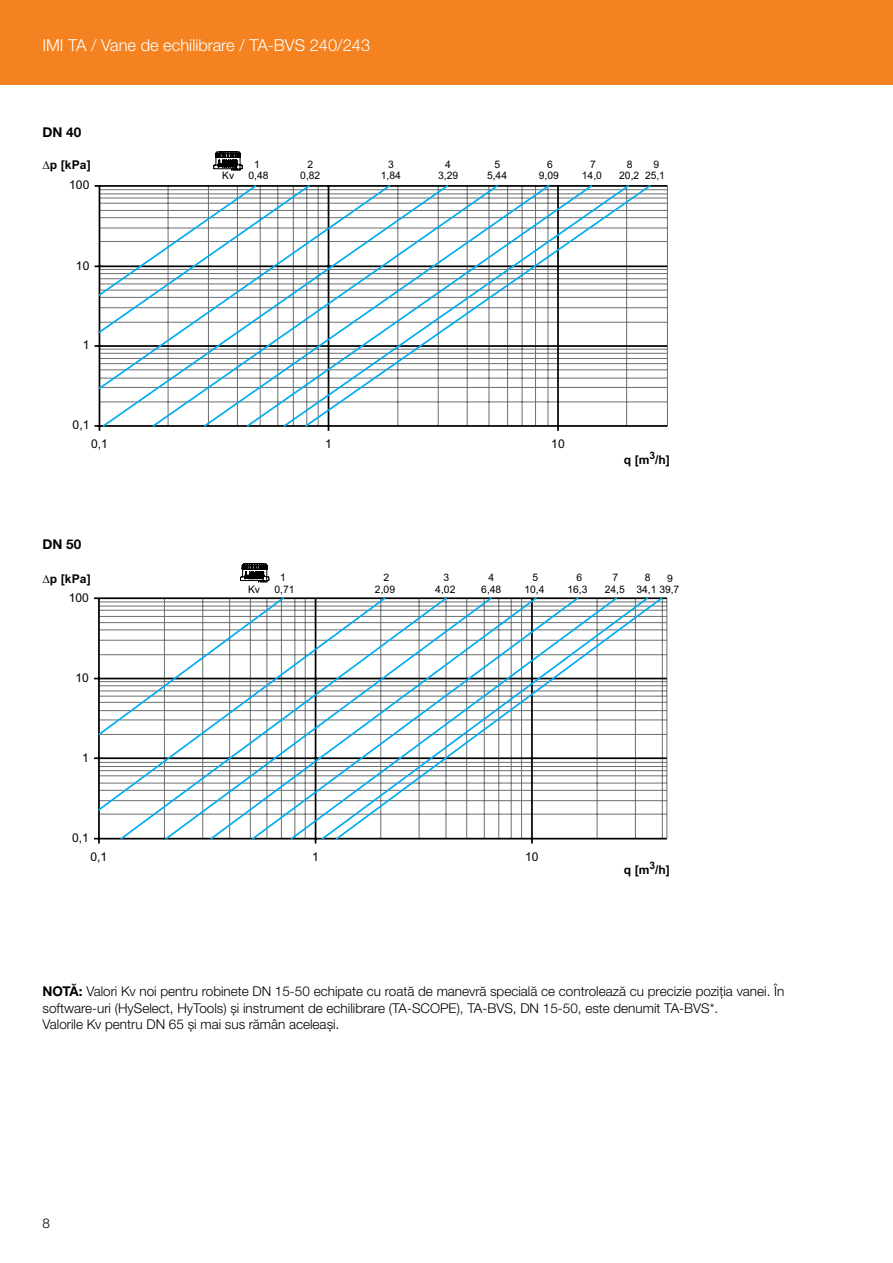
<style>
.page{position:relative;width:893px;height:1263px;background:#fff}
.page>*{position:absolute;margin:0;border:0;box-sizing:border-box;transform-origin:0 0}
.t1{font:300 16.5px "Helvetica Neue LTW1 G";color:#fff}
.t2{font:300 13.5px/16.5px "Helvetica Neue LTW1 G";color:#000}
.t3{font:700 13.5px "Helvetica Neue LTW1 G";color:#000}
.t4{font:12.15px "Arial";color:#000}
.t5{font:700 12.15px "Arial";letter-spacing:.02em;color:#010101}
.t6{font:10.35px "Arial";color:#010101}
.s1{font-weight:700}
</style>
<div class="page">
<div style="left:0;top:0;width:893px;height:85px;background:#f58220"></div>
<hr style="left:99px;top:189px;width:568px;height:1px;background:#6d6e71">
<hr style="left:99px;top:194px;width:568px;height:1px;background:#6d6e71">
<hr style="left:99px;top:198px;width:568px;height:1px;background:#6d6e71">
<hr style="left:99px;top:203px;width:568px;height:1px;background:#6d6e71">
<hr style="left:99px;top:210px;width:568px;height:1px;background:#6d6e71">
<hr style="left:99px;top:217px;width:568px;height:1px;background:#6d6e71">
<hr style="left:99px;top:228px;width:568px;height:1px;background:#6d6e71">
<hr style="left:99px;top:241px;width:568px;height:1px;background:#6d6e71">
<hr style="left:99px;top:269px;width:568px;height:1px;background:#6d6e71">
<hr style="left:99px;top:273px;width:568px;height:1px;background:#6d6e71">
<hr style="left:99px;top:278px;width:568px;height:1px;background:#6d6e71">
<hr style="left:99px;top:284px;width:568px;height:1px;background:#6d6e71">
<hr style="left:99px;top:290px;width:568px;height:1px;background:#6d6e71">
<hr style="left:99px;top:297px;width:568px;height:1px;background:#6d6e71">
<hr style="left:99px;top:307px;width:568px;height:1px;background:#6d6e71">
<hr style="left:99px;top:322px;width:568px;height:1px;background:#6d6e71">
<hr style="left:99px;top:349px;width:568px;height:1px;background:#6d6e71">
<hr style="left:99px;top:353px;width:568px;height:1px;background:#6d6e71">
<hr style="left:99px;top:358px;width:568px;height:1px;background:#6d6e71">
<hr style="left:99px;top:363px;width:568px;height:1px;background:#6d6e71">
<hr style="left:99px;top:370px;width:568px;height:1px;background:#6d6e71">
<hr style="left:99px;top:378px;width:568px;height:1px;background:#6d6e71">
<hr style="left:99px;top:387px;width:568px;height:1px;background:#6d6e71">
<hr style="left:99px;top:402px;width:568px;height:1px;background:#6d6e71">
<hr style="left:667px;top:186px;width:1px;height:240px;background:#6d6e71">
<hr style="left:99px;top:186px;width:1px;height:245px;background:#000">
<hr style="left:95px;top:425px;width:572px;height:2px;background:#000">
<hr style="left:95px;top:185px;width:572px;height:2px;background:#000">
<hr style="left:95px;top:265px;width:572px;height:2px;background:#000">
<hr style="left:95px;top:345px;width:572px;height:2px;background:#000">
<hr style="left:557px;top:186px;width:2px;height:245px;background:#000">
<hr style="left:328px;top:186px;width:1px;height:245px;background:#000">
<svg style="left:97px;top:185px;width:555px;height:243px"></svg>
<svg style="left:213px;top:151px;width:30px;height:20px"></svg>
<hr style="left:99px;top:602px;width:568px;height:1px;background:#6d6e71">
<hr style="left:99px;top:606px;width:568px;height:1px;background:#6d6e71">
<hr style="left:99px;top:610px;width:568px;height:1px;background:#6d6e71">
<hr style="left:99px;top:616px;width:568px;height:1px;background:#6d6e71">
<hr style="left:99px;top:622px;width:568px;height:1px;background:#6d6e71">
<hr style="left:99px;top:630px;width:568px;height:1px;background:#6d6e71">
<hr style="left:99px;top:640px;width:568px;height:1px;background:#6d6e71">
<hr style="left:99px;top:654px;width:568px;height:1px;background:#6d6e71">
<hr style="left:99px;top:681px;width:568px;height:1px;background:#6d6e71">
<hr style="left:99px;top:685px;width:568px;height:1px;background:#6d6e71">
<hr style="left:99px;top:691px;width:568px;height:1px;background:#6d6e71">
<hr style="left:99px;top:696px;width:568px;height:1px;background:#6d6e71">
<hr style="left:99px;top:702px;width:568px;height:1px;background:#6d6e71">
<hr style="left:99px;top:710px;width:568px;height:1px;background:#6d6e71">
<hr style="left:99px;top:720px;width:568px;height:1px;background:#6d6e71">
<hr style="left:99px;top:734px;width:568px;height:1px;background:#6d6e71">
<hr style="left:99px;top:762px;width:568px;height:1px;background:#6d6e71">
<hr style="left:99px;top:766px;width:568px;height:1px;background:#6d6e71">
<hr style="left:99px;top:770px;width:568px;height:1px;background:#6d6e71">
<hr style="left:99px;top:775px;width:568px;height:1px;background:#6d6e71">
<hr style="left:99px;top:783px;width:568px;height:1px;background:#6d6e71">
<hr style="left:99px;top:790px;width:568px;height:1px;background:#6d6e71">
<hr style="left:99px;top:800px;width:568px;height:1px;background:#6d6e71">
<hr style="left:99px;top:814px;width:568px;height:1px;background:#6d6e71">
<hr style="left:667px;top:598px;width:1px;height:241px;background:#6d6e71">
<hr style="left:98px;top:598px;width:2px;height:245px;background:#000">
<hr style="left:94px;top:838px;width:573px;height:1px;background:#000">
<hr style="left:94px;top:597px;width:573px;height:2px;background:#000">
<hr style="left:94px;top:678px;width:573px;height:1px;background:#000">
<hr style="left:94px;top:757px;width:573px;height:2px;background:#000">
<hr style="left:531px;top:598px;width:2px;height:245px;background:#000">
<hr style="left:315px;top:598px;width:1px;height:245px;background:#000">
<svg style="left:97px;top:597px;width:567px;height:244px"></svg>
<svg style="left:240px;top:563px;width:29px;height:19px"></svg>
<p class="t1" style="left:43px;top:35px;width:329px">IMI TA / Vane de echilibrare / TA-BVS 240/243</p>
<p class="t3" style="left:43px;top:124px;width:40px">DN 40</p>
<p class="t5" style="left:50px;top:156px;width:43px">p [kPa]</p>
<p class="t4" style="left:69px;top:177px;width:22px">100</p>
<p class="t4" style="left:76px;top:257px;width:15px">10</p>
<p class="t4" style="left:83px;top:337px;width:8px">1</p>
<p class="t4" style="left:73px;top:417px;width:18px">0,1</p>
<p class="t6" style="left:254px;top:157px;width:7px">1</p>
<p class="t6" style="left:307px;top:157px;width:7px">2</p>
<p class="t6" style="left:388px;top:157px;width:7px">3</p>
<p class="t6" style="left:445px;top:157px;width:7px">4</p>
<p class="t6" style="left:495px;top:157px;width:7px">5</p>
<p class="t6" style="left:547px;top:157px;width:7px">6</p>
<p class="t6" style="left:590px;top:157px;width:7px">7</p>
<p class="t6" style="left:627px;top:157px;width:7px">8</p>
<p class="t6" style="left:653px;top:158px;width:7px">9</p>
<p class="t6" style="left:222px;top:169px;width:14px">Kv</p>
<p class="t6" style="left:249px;top:169px;width:22px">0,48</p>
<p class="t6" style="left:300px;top:169px;width:22px">0,82</p>
<p class="t6" style="left:381px;top:169px;width:22px">1,84</p>
<p class="t6" style="left:438px;top:169px;width:22px">3,29</p>
<p class="t6" style="left:487px;top:169px;width:22px">5,44</p>
<p class="t6" style="left:539px;top:169px;width:22px">9,09</p>
<p class="t6" style="left:582px;top:169px;width:22px">14,0</p>
<p class="t6" style="left:619px;top:169px;width:47px">20,2 25,1</p>
<p class="t4" style="left:91px;top:435px;width:18px">0,1</p>
<p class="t4" style="left:325px;top:435px;width:8px">1</p>
<p class="t4" style="left:551px;top:435px;width:15px">10</p>
<p class="t3" style="left:43px;top:536px;width:40px">DN 50</p>
<p class="t5" style="left:624px;top:451px;width:47px">q [m<sup>3</sup>/h]</p>
<p class="t5" style="left:50px;top:570px;width:43px">p [kPa]</p>
<p class="t4" style="left:69px;top:589px;width:22px">100</p>
<p class="t4" style="left:75px;top:669px;width:15px">10</p>
<p class="t4" style="left:82px;top:749px;width:8px">1</p>
<p class="t4" style="left:72px;top:829px;width:18px">0,1</p>
<p class="t6" style="left:280px;top:570px;width:7px">1</p>
<p class="t6" style="left:383px;top:570px;width:7px">2</p>
<p class="t6" style="left:443px;top:570px;width:7px">3</p>
<p class="t6" style="left:488px;top:570px;width:7px">4</p>
<p class="t6" style="left:533px;top:570px;width:7px">5</p>
<p class="t6" style="left:576px;top:570px;width:7px">6</p>
<p class="t6" style="left:612px;top:570px;width:7px">7</p>
<p class="t6" style="left:645px;top:570px;width:7px">8</p>
<p class="t6" style="left:667px;top:571px;width:7px">9</p>
<p class="t6" style="left:248px;top:582px;width:14px">Kv</p>
<p class="t6" style="left:274px;top:582px;width:22px">0,71</p>
<p class="t6" style="left:375px;top:582px;width:22px">2,09</p>
<p class="t6" style="left:435px;top:582px;width:22px">4,02</p>
<p class="t6" style="left:481px;top:582px;width:22px">6,48</p>
<p class="t6" style="left:524px;top:582px;width:22px">10,4</p>
<p class="t6" style="left:567px;top:582px;width:22px">16,3</p>
<p class="t6" style="left:605px;top:582px;width:76px">24,5 34,1 39,7</p>
<p class="t4" style="left:91px;top:848px;width:18px">0,1</p>
<p class="t4" style="left:312px;top:848px;width:8px">1</p>
<p class="t4" style="left:525px;top:848px;width:15px">10</p>
<p class="t5" style="left:624px;top:861px;width:47px">q [m<sup>3</sup>/h]</p>
<p class="t2" style="left:43px;top:983px;width:743px"><span class="s1">NOTĂ:</span> Valori Kv noi pentru robinete DN 15-50 echipate cu roată de manevră specială ce controlează cu precizie poziția vanei. În software-uri (HySelect, HyTools) și instrument de echilibrare (TA-SCOPE), TA-BVS, DN 15-50, este denumit TA-BVS*.<br>Valorile Kv pentru DN 65 și mai sus rămân aceleași.</p>
<p class="t2" style="left:43px;top:1215px;width:9px">8</p>
</div>
